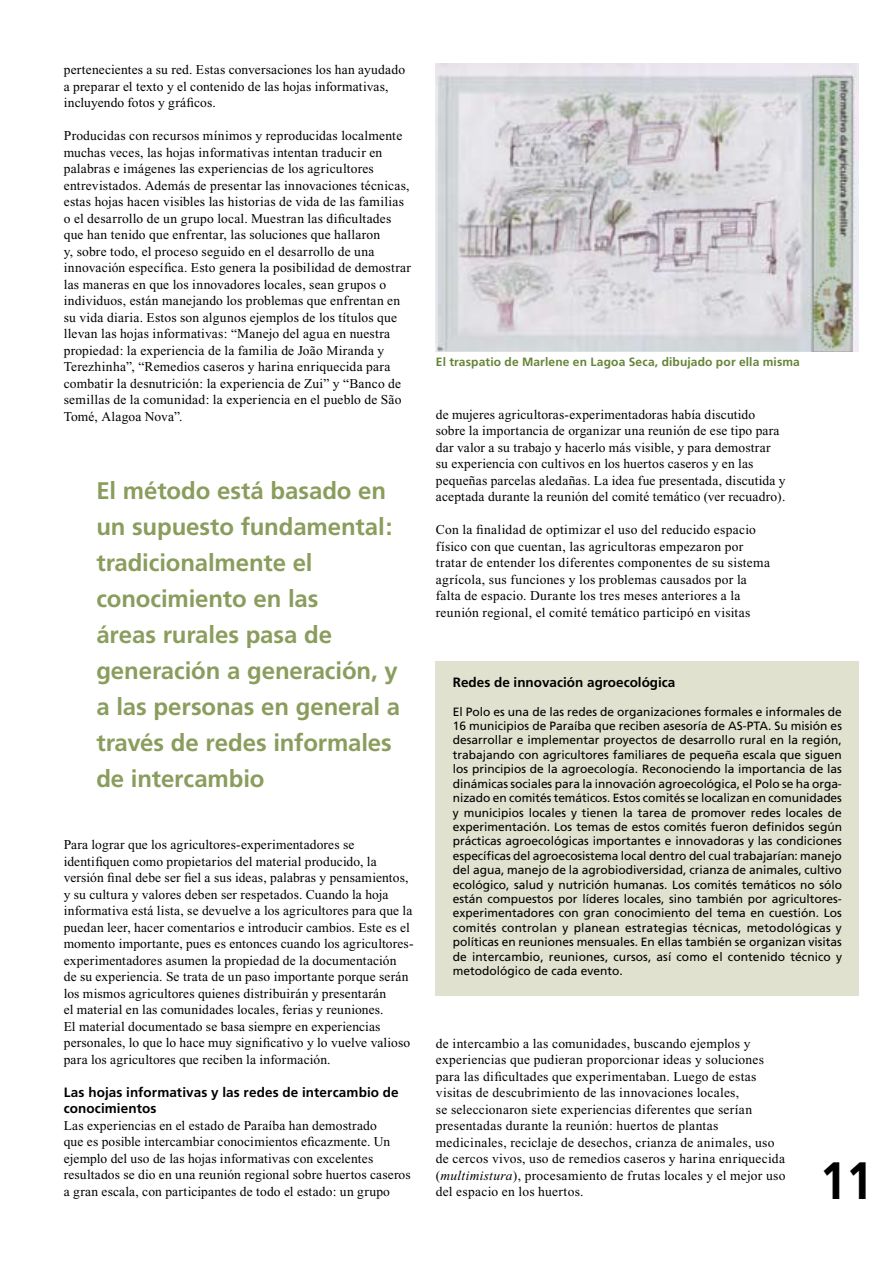
<style>
.page{position:relative;width:893px;height:1263px;background:#fff}
.page>*{position:absolute;margin:0;border:0;box-sizing:border-box;transform-origin:0 0}
.t1{font:700 52.5px "Frutiger";color:#000;scale:.9 1}
.t2{font:700 24px/36px "Frutiger";letter-spacing:-.005em;color:#8a9d5d}
.t3{font:13.5px/16.5px "Times New Roman";letter-spacing:.015em;color:#000}
.t4{font:700 13.5px "Frutiger";color:#000}
.t5{font:12px/14.4px "Frutiger";letter-spacing:.005em;color:#000;text-align:justify}
.t6{font:700 12px "Frutiger";letter-spacing:.015em;color:#658436}
.s1{font-family:"Frutiger";font-weight:700}
.s2{font-style:italic}
</style>
<div class="page">
<div style="left:436px;top:662px;width:423px;height:334px;background:#e0e1ce"></div>
<img style="left:436px;top:64px;width:423px;height:287px">
<p class="t3" style="left:64px;top:62px;width:343px">pertenecientes a su red. Estas conversaciones los han ayudado a preparar el texto y el contenido de las hojas informativas, incluyendo fotos y gráficos.</p>
<p class="t3" style="left:64px;top:128px;width:349px">Producidas con recursos mínimos y reproducidas localmente muchas veces, las hojas informativas intentan traducir en palabras e imágenes las experiencias de los agricultores entrevistados. Además de presentar las innovaciones técnicas, estas hojas hacen visibles las historias de vida de las familias o el desarrollo de un grupo local. Muestran las dificultades que han tenido que enfrentar, las soluciones que hallaron<br>y, sobre todo, el proceso seguido en el desarrollo de una innovación específica. Esto genera la posibilidad de demostrar las maneras en que los innovadores locales, sean grupos o individuos, están manejando los problemas que enfrentan en su vida diaria. Estos son algunos ejemplos de los títulos que llevan las hojas informativas: “Manejo del agua en nuestra propiedad: la experiencia de la familia de João Miranda y Terezhinha”, “Remedios caseros y harina enriquecida para combatir la desnutrición: la experiencia de Zui” y “Banco de semillas de la comunidad: la experiencia en el pueblo de São Tomé, Alagoa Nova”.</p>
<p class="t2" style="left:96px;top:472px;width:305px">El método está basado en un supuesto fundamental: tradicionalmente el conocimiento en las<br>áreas rurales pasa de generación a generación, y a las personas en general a través de redes informales de intercambio</p>
<p class="t3" style="left:64px;top:837px;width:351px">Para lograr que los agricultores-experimentadores se identifiquen como propietarios del material producido, la versión final debe ser fiel a sus ideas, palabras y pensamientos, y su cultura y valores deben ser respetados. Cuando la hoja informativa está lista, se devuelve a los agricultores para que la puedan leer, hacer comentarios e introducir cambios. Este es el momento importante, pues es entonces cuando los agricultores&shy;experimentadores asumen la propiedad de la documentación<br>de su experiencia. Se trata de un paso importante porque serán los mismos agricultores quienes distribuirán y presentarán<br>el material en las comunidades locales, ferias y reuniones.<br>El material documentado se basa siempre en experiencias personales, lo que lo hace muy significativo y lo vuelve valioso para los agricultores que reciben la información.</p>
<p class="t3" style="left:64px;top:1084px;width:348px"><span class="s1">Las hojas informativas y las redes de intercambio de conocimientos<br></span>Las experiencias en el estado de Paraíba han demostrado<br>que es posible intercambiar conocimientos eficazmente. Un ejemplo del uso de las hojas informativas con excelentes resultados se dio en una reunión regional sobre huertos caseros a gran escala, con participantes de todo el estado: un grupo</p>
<p class="t6" style="left:436px;top:355px;width:366px">El traspatio de Marlene en Lagoa Seca, dibujado por ella misma</p>
<p class="t3" style="left:436px;top:406px;width:351px">de mujeres agricultoras-experimentadoras había discutido sobre la importancia de organizar una reunión de ese tipo para dar valor a su trabajo y hacerlo más visible, y para demostrar su experiencia con cultivos en los huertos caseros y en las pequeñas parcelas aledañas. La idea fue presentada, discutida y aceptada durante la reunión del comité temático (ver recuadro).</p>
<p class="t3" style="left:436px;top:521px;width:336px">Con la finalidad de optimizar el uso del reducido espacio físico con que cuentan, las agricultoras empezaron por tratar de entender los diferentes componentes de su sistema agrícola, sus funciones y los problemas causados por la falta de espacio. Durante los tres meses anteriores a la reunión regional, el comité temático participó en visitas</p>
<p class="t4" style="left:453px;top:674px;width:224px">Redes de innovación agroecológica</p>
<p class="t5" style="left:453px;top:704px;width:391px">El Polo es una de las redes de organizaciones formales e informales de 16 municipios de Paraíba que reciben asesoría de AS-PTA. Su misión es desarrollar e implementar proyectos de desarrollo rural en la región, trabajando con agricultores familiares de pequeña escala que siguen los principios de la agroecología. Reconociendo la importancia de las dinámicas sociales para la innovación agroecológica, el Polo se ha orga&shy;nizado en comités temáticos. Estos comités se localizan en comunidades y municipios locales y tienen la tarea de promover redes locales de experimentación. Los temas de estos comités fueron definidos según prácticas agroecológicas importantes e innovadoras y las condiciones específicas del agroecosistema local dentro del cual trabajarían: manejo del agua, manejo de la agrobiodiversidad, crianza de animales, cultivo ecológico, salud y nutrición humanas. Los comités temáticos no sólo están compuestos por líderes locales, sino también por agricultores&shy;experimentadores con gran conocimiento del tema en cuestión. Los comités controlan y planean estrategias técnicas, metodológicas y políticas en reuniones mensuales. En ellas también se organizan visitas de intercambio, reuniones, cursos, así como el contenido técnico y metodológico de cada evento.</p>
<p class="t3" style="left:436px;top:1035px;width:351px">de intercambio a las comunidades, buscando ejemplos y experiencias que pudieran proporcionar ideas y soluciones para las dificultades que experimentaban. Luego de estas visitas de descubrimiento de las innovaciones locales,<br>se seleccionaron siete experiencias diferentes que serían presentadas durante la reunión: huertos de plantas medicinales, reciclaje de desechos, crianza de animales, uso de cercos vivos, uso de remedios caseros y harina enriquecida (<span class="s2">multimistura</span>), procesamiento de frutas locales y el mejor uso del espacio en los huertos.</p>
<p class="t1" style="left:820px;top:1150px;width:60px">11</p>
</div>
